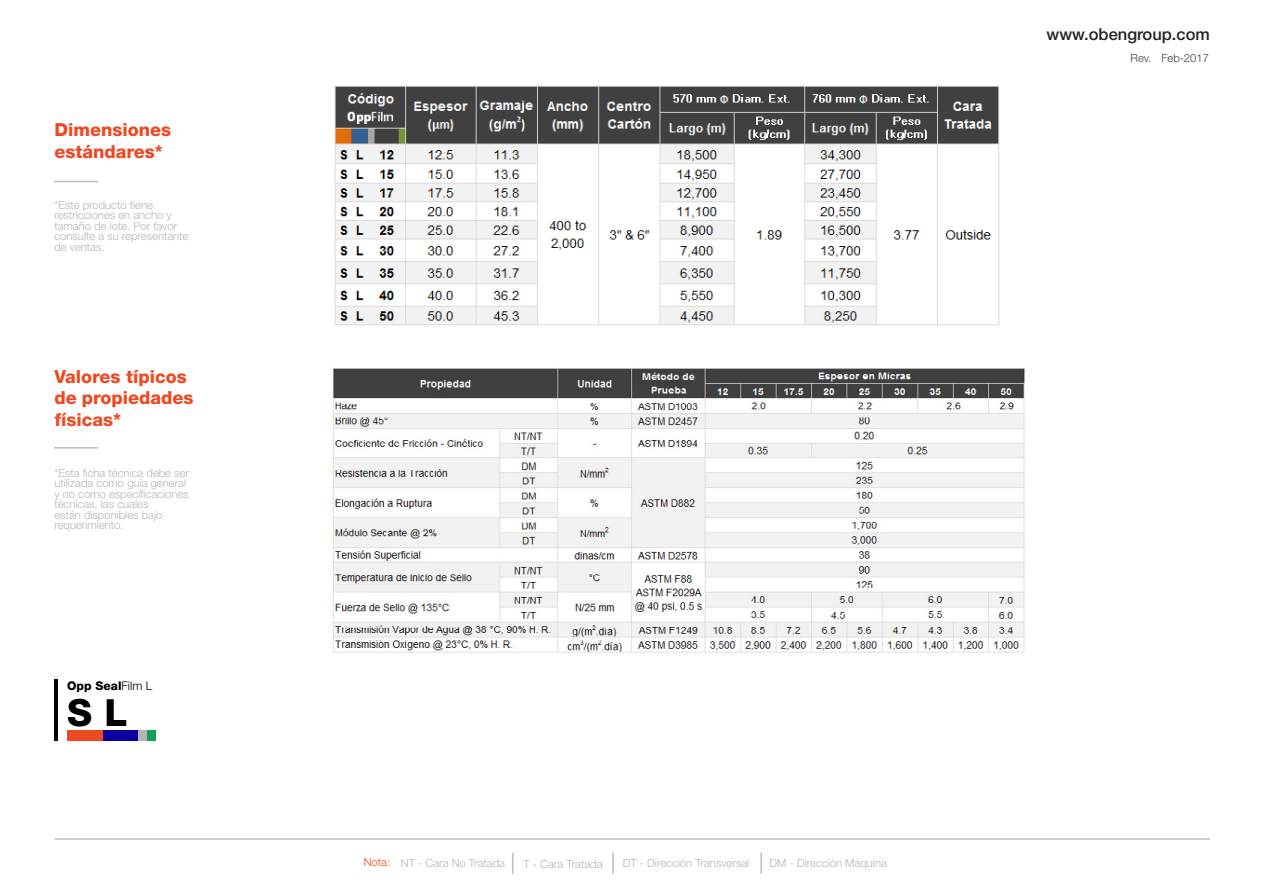
<style>
.page{position:relative;width:1263px;height:893px;background:#fff}
.page>*{position:absolute;margin:0;border:0;box-sizing:border-box;transform-origin:0 0}
.t1{font:800 37.5px "Helvetica Neue LT Std";color:#000}
.t2{font:800 18px/21.6px "Helvetica Neue LT Std";color:#ef4923}
.t3{font:500 16.5px "Helvetica Neue LT Std";color:#212424}
.t4{font:800 12px "Helvetica Neue LT Std";color:#000}
.t5{font:300 11.25px/10.5px "Helvetica Neue LT Std";color:#b1b4b6}
.t6{font:300 11.25px "Helvetica Neue LT Std";color:#414042}
.t7{font:300 11.25px "Helvetica Neue LT Std";color:#ef4923}
.s1{font-weight:300}
</style>
<div class="page">
<hr style="left:55px;top:838px;width:1155px;height:2px;background:#bcbec0">
<hr style="left:54px;top:447px;width:44px;height:2px;background:#bcbec0">
<hr style="left:54px;top:181px;width:44px;height:1px;background:#bcbec0">
<hr style="left:54px;top:680px;width:3px;height:61px;background:#000">
<svg style="left:512px;top:853px;width:1px;height:21px"></svg>
<hr style="left:612px;top:853px;width:2px;height:21px;background:#bcbec0">
<hr style="left:760px;top:853px;width:2px;height:21px;background:#bcbec0">
<div style="left:67px;top:730px;width:36px;height:11px;background:#ef4923"></div>
<div style="left:103px;top:730px;width:36px;height:11px;background:#0c009f"></div>
<div style="left:139px;top:730px;width:8px;height:11px;background:#b4b5b4"></div>
<div style="left:147px;top:730px;width:9px;height:11px;background:#11a05c"></div>
<img style="left:334px;top:86px;width:665px;height:240px">
<img style="left:332px;top:368px;width:693px;height:285px">
<h2 class="t2" style="left:54px;top:119px;width:118px">Dimensiones estándares*</h2>
<p class="t5" style="left:54px;top:199px;width:135px">*Este producto tiene restricciones en ancho y tamaño de lote. Por favor consulte a su representante de ventas.</p>
<h2 class="t2" style="left:54px;top:366px;width:140px">Valores típicos de propiedades físicas*</h2>
<p class="t5" style="left:54px;top:467px;width:136px">*Esta ficha técnica debe ser utilizada como guía general y no como especificaciones técnicas, las cuales<br>están disponibles bajo requerimiento.</p>
<p class="t4" style="left:67px;top:678px;width:86px">Opp Seal<span class="s1">Film L</span></p>
<h1 class="t1" style="left:67px;top:690px;width:62px">S L</h1>
<h3 class="t3" style="left:1046px;top:25px;width:165px">www.obengroup.com</h3>
<p class="t6" style="left:1130px;top:51px;width:22px">Rev.</p>
<p class="t6" style="left:1161px;top:51px;width:49px">Feb-2017</p>
<p class="t7" style="left:364px;top:855px;width:28px">Nota:</p>
<p class="t5" style="left:401px;top:857px;width:106px">NT - Cara No Tratada</p>
<p class="t5" style="left:523px;top:858px;width:81px">T - Cara Tratada</p>
<p class="t5" style="left:623px;top:858px;width:128px">DT - Dirección Transversal</p>
<p class="t5" style="left:769px;top:858px;width:119px">DM - Dirección Máquina</p>
</div>
